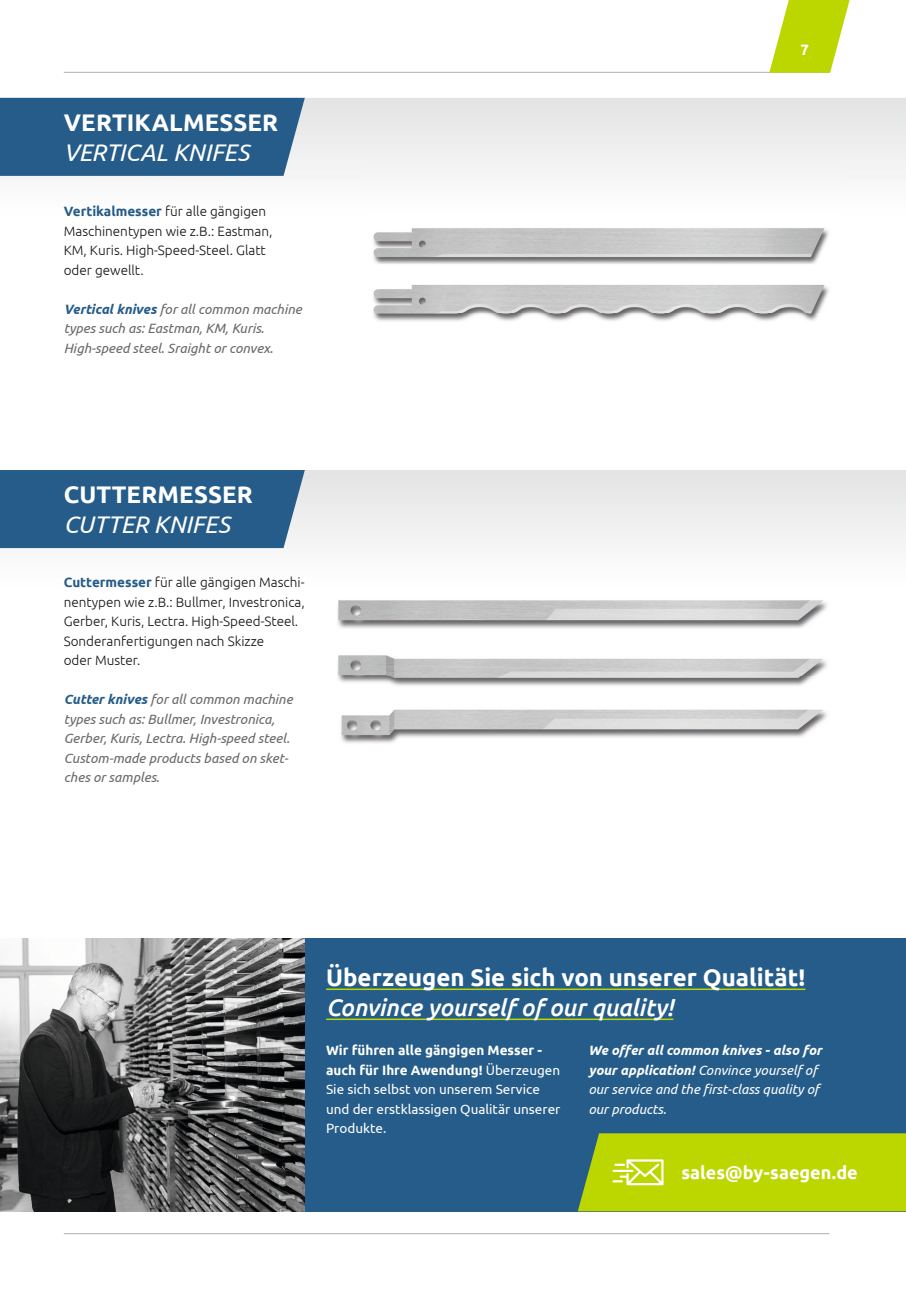
<style>
.page{position:relative;width:906px;height:1289px;background:#fff}
.page>*{position:absolute;margin:0;border:0;box-sizing:border-box;transform-origin:0 0}
.t1{font:700 24px "Ubuntu";color:#fff}
.t2{font:italic 500 24px "Ubuntu";letter-spacing:-.005em;color:#fff}
.t3{font:italic 24px "Ubuntu";color:#fff}
.t4{font:700 18px "Ubuntu";color:#fff}
.t5{font:700 15px "Ubuntu";color:#fff}
.t6{font:300 13.5px/19.5px "Ubuntu";color:#131413}
.t7{font:italic 13.5px/19.5px "Ubuntu";color:#686867}
.t8{font:13.5px/19.5px "Ubuntu";color:#fff}
.t9{font:italic 13.5px/19.5px "Ubuntu";color:#fff}
.s1{font-weight:700;color:#255c89}
.s2{font-weight:700}
</style>
<div class="page">
<div style="left:305px;top:98px;width:601px;height:74px;background:#e9eaea"></div>
<div style="left:0;top:470px;width:906px;height:79px;background:#ebebeb"></div>
<div style="left:0;top:98px;width:305px;height:78px;background:#255c89"></div>
<div style="left:0;top:470px;width:305px;height:78px;background:#255c89"></div>
<hr style="left:64px;top:72px;width:765px;height:1px;background:#afafb0">
<hr style="left:64px;top:1233px;width:765px;height:1px;background:#afafb0">
<svg style="left:769px;top:0;width:80px;height:73px"></svg>
<img style="left:361px;top:151px;width:480px;height:170px">
<img style="left:326px;top:539px;width:515px;height:204px">
<div style="left:305px;top:938px;width:601px;height:273px;background:#255c89"></div>
<svg style="left:578px;top:1133px;width:328px;height:78px;background:#b7d30a"></svg>
<img style="left:0;top:938px;width:305px;height:273px">
<hr style="left:326px;top:988px;width:479px;height:2px;background:#bcd700">
<hr style="left:326px;top:1018px;width:347px;height:2px;background:#bcd700">
<h1 class="t1" style="left:64px;top:108px;width:216px">VERTIKALMESSER</h1>
<h1 class="t3" style="left:64px;top:138px;width:187px">VERTICAL KNIFES</h1>
<p class="t6" style="left:64px;top:201px;width:210px"><span class="s1">Vertikalmesser</span> für alle gängigen<br>Maschinentypen wie z.B.: Eastman,<br>KM, Kuris. High-Speed-Steel. Glatt oder gewellt.</p>
<p class="t7" style="left:64px;top:299px;width:239px"><span class="s1">Vertical knives</span> for all common machine types such as: Eastman, KM, Kuris.<br>High-speed steel. Sraight or convex.</p>
<h1 class="t1" style="left:64px;top:480px;width:191px">CUTTERMESSER</h1>
<h1 class="t3" style="left:64px;top:510px;width:168px">CUTTER KNIFES</h1>
<p class="t6" style="left:64px;top:572px;width:242px"><span class="s1">Cuttermesser</span> für alle gängigen Maschi&shy;nentypen wie z.B.: Bullmer, Investronica, Gerber, Kuris, Lectra. High-Speed-Steel.<br>Sonderanfertigungen nach Skizze<br>oder Muster.</p>
<p class="t7" style="left:64px;top:689px;width:230px"><span class="s1">Cutter knives</span> for all common machine types such as: Bullmer, Investronica, Gerber, Kuris, Lectra. High-speed steel.<br>Custom-made products based on sket&shy;ches or samples.</p>
<p class="t5" style="left:800px;top:41px;width:10px">7</p>
<h1 class="t1" style="left:326px;top:963px;width:481px">Überzeugen Sie sich von unserer Qualität!</h1>
<h1 class="t2" style="left:326px;top:993px;width:349px">Convince yourself of our quality!</h1>
<p class="t8" style="left:326px;top:1040px;width:236px"><span class="s2">Wir führen alle gängigen Messer - auch für Ihre Awendung!</span> Überzeugen<br>Sie sich selbst von unserem Service und der erstklassigen Qualitär unserer<br>Produkte.</p>
<p class="t9" style="left:588px;top:1040px;width:235px"><span class="s2">We offer all common knives - also for your application!</span> Convince yourself of our service and the first-class quality of our products.</p>
<h2 class="t4" style="left:681px;top:1161px;width:178px">sales@by-saegen.de</h2>
</div>
